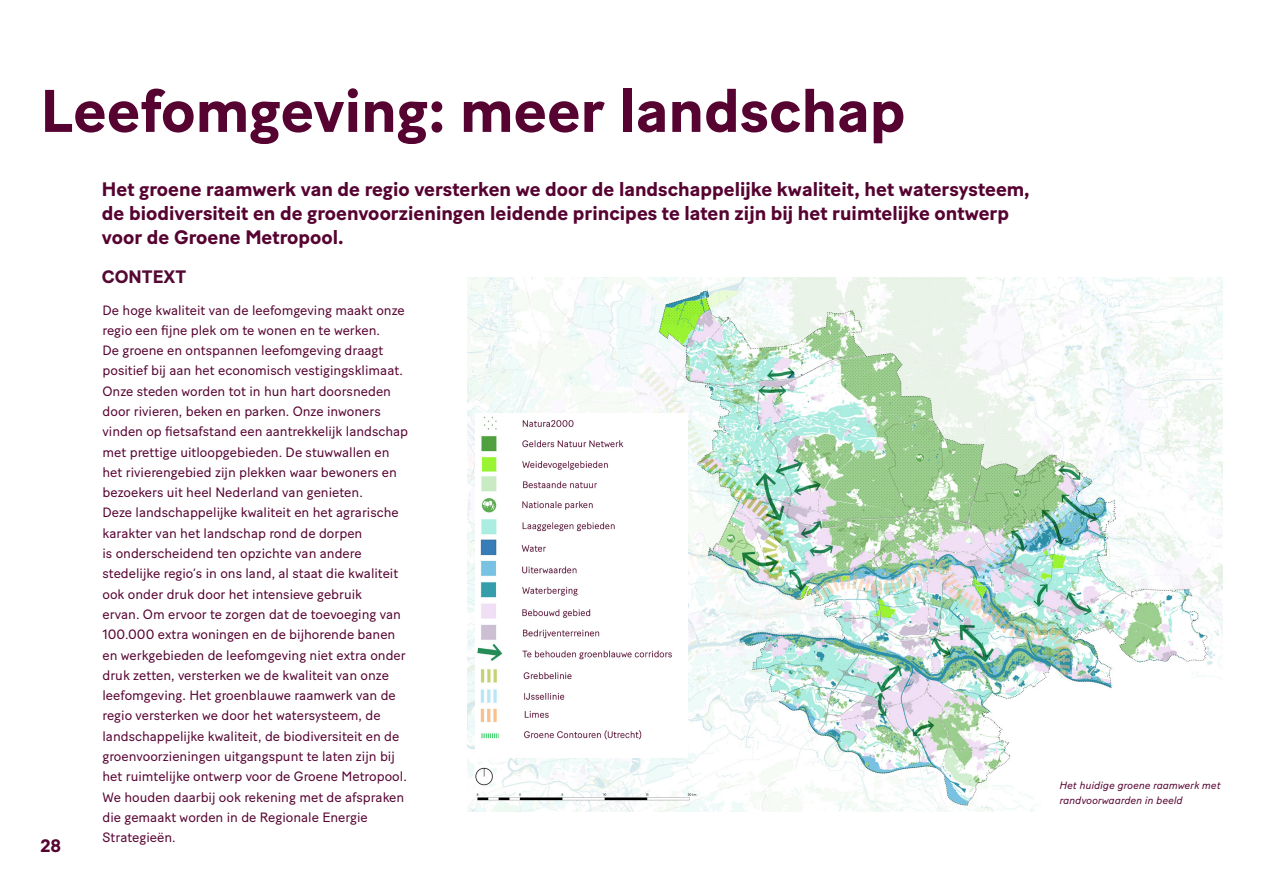
<style>
.page{position:relative;width:1263px;height:893px;background:#fff}
.page>*{position:absolute;margin:0;border:0;box-sizing:border-box;transform-origin:0 0}
.t1{font:700 60px "Baton Turbo";color:#560331}
.t2{font:700 19.5px/24px "Baton Turbo";color:#560331}
.t3{font:700 18px "Baton Turbo";color:#540932}
.t4{font:700 18px "Baton Turbo";color:#560331}
.t5{font:13.5px/20.2px "Baton Turbo";color:#560331}
.t6{font:italic 10.5px/15px "Baton Turbo";color:#560331}
</style>
<div class="page">
<img style="left:467px;top:278px;width:755px;height:534px">
<img style="left:476px;top:413px;width:211px;height:345px">
<h1 class="t1" style="left:41px;top:65px;width:866px">Leefomgeving: meer landschap</h1>
<h2 class="t2" style="left:102px;top:176px;width:929px">Het groene raamwerk van de regio versterken we door de landschappelijke kwaliteit, het watersysteem, de biodiversiteit en de groenvoorzieningen leidende principes te laten zijn bij het ruimtelijke ontwerp voor de Groene Metropool.</h2>
<h3 class="t4" style="left:40px;top:832px;width:22px">28</h3>
<h3 class="t3" style="left:102px;top:263px;width:86px">CONTEXT</h3>
<p class="t5" style="left:102px;top:298px;width:307px">De hoge kwaliteit van de leefomgeving maakt onze regio een fijne plek om te wonen en te werken.<br>De groene en ontspannen leefomgeving draagt positief bij aan het economisch vestigingsklimaat.<br>Onze steden worden tot in hun hart doorsneden door rivieren, beken en parken. Onze inwoners vinden op fietsafstand een aantrekkelijk landschap met prettige uitloopgebieden. De stuwwallen en het rivierengebied zijn plekken waar bewoners en bezoekers uit heel Nederland van genieten.<br>Deze landschappelijke kwaliteit en het agrarische karakter van het landschap rond de dorpen<br>is onderscheidend ten opzichte van andere stedelijke regio’s in ons land, al staat die kwaliteit ook onder druk door het intensieve gebruik<br>ervan. Om ervoor te zorgen dat de toevoeging van 100.000 extra woningen en de bijhorende banen en werkgebieden de leefomgeving niet extra onder druk zetten, versterken we de kwaliteit van onze leefomgeving. Het groenblauwe raamwerk van de regio versterken we door het watersysteem, de landschappelijke kwaliteit, de biodiversiteit en de groenvoorzieningen uitgangspunt te laten zijn bij het ruimtelijke ontwerp voor de Groene Metropool.<br>We houden daarbij ook rekening met de afspraken die gemaakt worden in de Regionale Energie Strategieën.</p>
<p class="t6" style="left:1060px;top:776px;width:162px">Het huidige groene raamwerk met randvoorwaarden in beeld</p>
</div>
